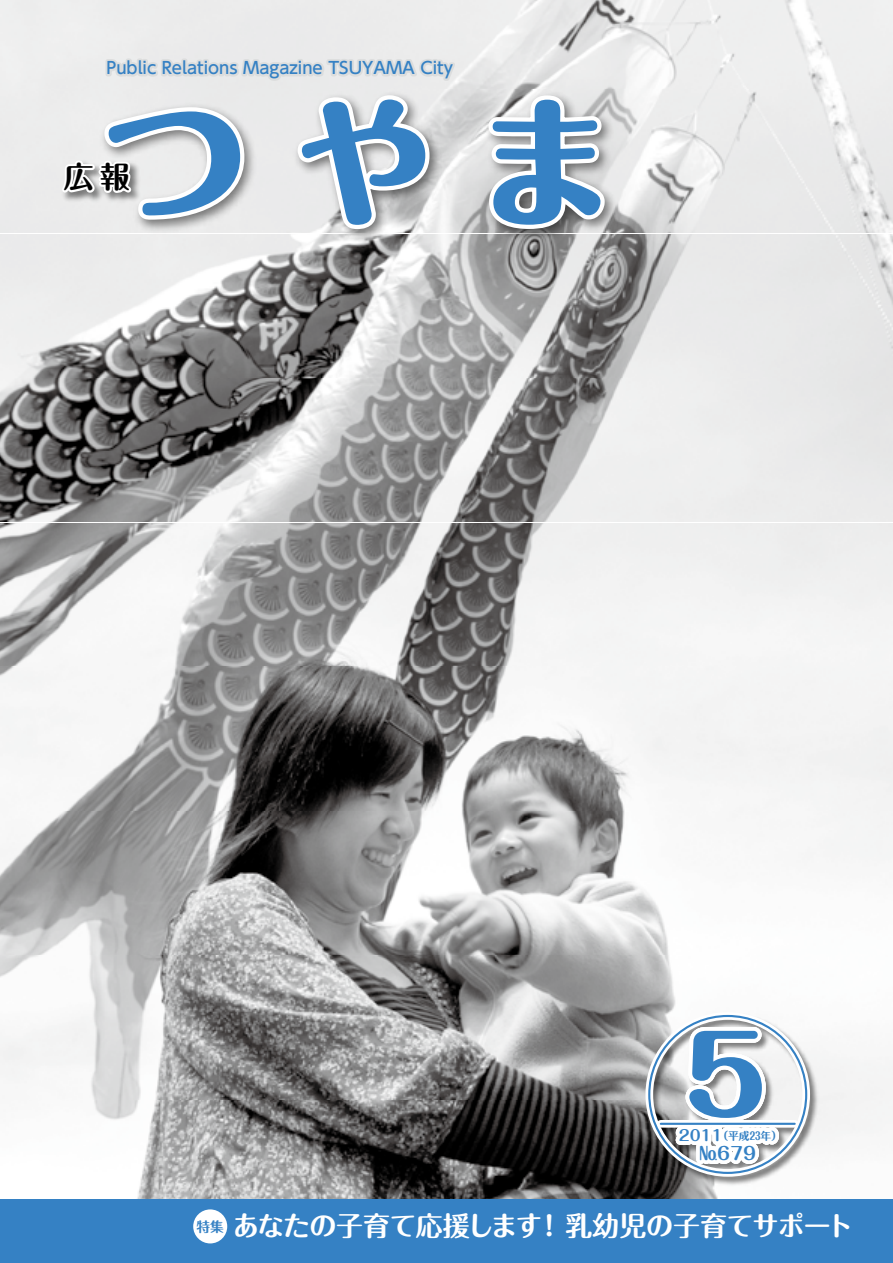
<style>
.page{position:relative;width:893px;height:1263px;background:#fff}
.page>*{position:absolute;margin:0;border:0;box-sizing:border-box;transform-origin:0 0}
.t1{font:800 106.35px "Maru Fo Pro";color:#3581c4}
.t2{font:700 30px "Maru Fo Pro";color:#000}
.t3{font:700 27px "Maru Fo Pro";letter-spacing:-.03em;color:#fff}
.t4{font:700 17.55px "Maru Fo Pro";color:#3581c4}
.t5{font:500 16.5px "MO Clear Tone SG";color:#3581c4}
.t6{font:700 14.85px "Maru Fo Pro";color:#3581c4}
.t7{font:700 13.8px "Maru Fo Pro";color:#3581c4}
.t8{font:700 10.8px "Maru Fo Pro";color:#3581c4}
</style>
<div class="page">
<img style="left:0;top:0;width:893px;height:810px">
<img style="left:0;top:812px;width:893px;height:287px">
<img style="left:94px;top:1101px;width:799px;height:98px">
<div style="left:0;top:1199px;width:893px;height:64px;background:#3581c4"></div>
<img style="left:57px;top:155px;width:3px;height:52px">
<div style="left:193px;top:1209px;width:34px;height:34px;background:#fff;border-radius:50%"></div>
<img style="left:643px;top:1010px;width:178px;height:177px">
<div style="left:645px;top:1012px;width:165px;height:165px;border:8px solid #fff;border-radius:50%"></div>
<svg style="left:661px;top:1120px;width:8px;height:7px"></svg>
<svg style="left:669px;top:1023px;width:129px;height:176px"></svg>
<hr style="left:661px;top:1123px;width:134px;height:2px;background:#3581c4">
<img style="left:96px;top:87px;width:526px;height:159px">
<svg style="left:60px;top:44px;width:398px;height:189px;background:#cbd6df"></svg>
<svg style="left:484px;top:91px;width:126px;height:144px"></svg>
<p class="t5" style="left:106px;top:57px;width:348px">Public Relations Magazine TSUYAMA City</p>
<h2 class="t2" style="left:64px;top:153px;width:68px">広報</h2>
<h1 class="t1" style="left:683px;top:991px;width:86px">5</h1>
<p class="t8" style="left:723px;top:1127px;width:55px">(平成23年(</p>
<p class="t4" style="left:699px;top:1139px;width:58px">No679</p>
<p class="t6" style="left:679px;top:1123px;width:46px">2011</p>
<p class="t7" style="left:196px;top:1216px;width:29px">特集</p>
<h3 class="t3" style="left:536px;top:1204px;width:319px">！乳幼児の子育てサポート</h3>
<h3 class="t3" style="left:232px;top:1204px;width:311px">あなたの子育て応援します</h3>
</div>
